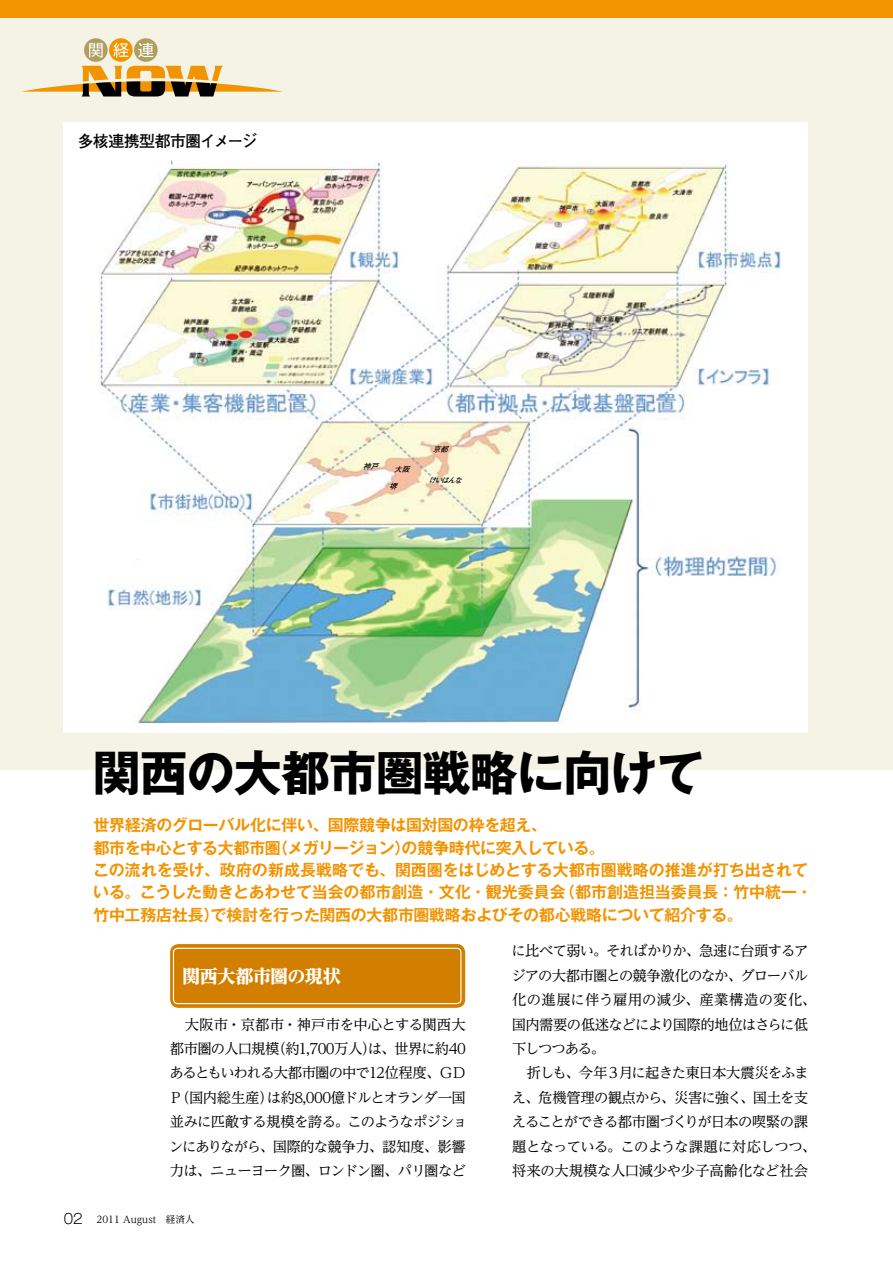
<style>
.page{position:relative;width:893px;height:1263px;background:#fff}
.page>*{position:absolute;margin:0;border:0;box-sizing:border-box;transform-origin:0 0}
.t1{font:700 47.85px "Gothic MB101 Pro";letter-spacing:-.02em;color:#000}
.t2{font:800 18px "UD Reimin Pro";letter-spacing:-.025em;color:#fff}
.t3{font:700 15.9px/22.4px "Gothic MB101 Pro De";letter-spacing:-.01em;color:#f29300}
.t4{font:700 15.9px "Futo Go B101 Pro";letter-spacing:-.035em;color:#000}
.t5{font:14.4px/24.5px "UD Reimin Pro";letter-spacing:-.05em;color:#000;text-align:justify}
.t6{font:9.6px "UD Reimin Pro";color:#000}
.t7{font:italic 700 7.5px "Futo Go B101 Pro";color:#000}
.s1{font-family:"Gothic MB101 Pro";font-weight:300;font-size:13.8px}
</style>
<div class="page">
<div style="left:0;top:0;width:893px;height:770px;background:#f4f3e6"></div>
<div style="left:0;top:0;width:893px;height:17px;background:#f29300"></div>
<div style="left:170px;top:944px;width:295px;height:64px;background:#d27f00;border-radius:9px"></div>
<div style="left:173px;top:948px;width:288px;height:56px;border:1px solid #fff;border-radius:4px"></div>
<div style="left:64px;top:122px;width:744px;height:611px;background:#fff"></div>
<img style="left:99px;top:160px;width:682px;height:564px">
<div style="left:84px;top:38px;width:24px;height:24px;background:#b09d60;border-radius:50%"></div>
<svg style="left:109px;top:38px;width:24px;height:24px"></svg>
<svg style="left:113px;top:43px;width:16px;height:14px"></svg>
<div style="left:134px;top:38px;width:24px;height:24px;background:#b09d60;border-radius:50%"></div>
<svg style="left:138px;top:43px;width:15px;height:15px"></svg>
<svg style="left:89px;top:43px;width:14px;height:14px"></svg>
<svg style="left:21px;top:66px;width:262px;height:31px"></svg>
<p class="t4" style="left:77px;top:129px;width:182px">多核連携型都市圏イメージ</p>
<p class="t7" style="left:363px;top:460px;width:20px">神戸</p>
<p class="t7" style="left:394px;top:463px;width:20px">大阪</p>
<p class="t7" style="left:389px;top:480px;width:13px">堺</p>
<p class="t7" style="left:433px;top:443px;width:20px">京都</p>
<p class="t7" style="left:428px;top:474px;width:38px">けいはんな</p>
<h1 class="t1" style="left:93px;top:732px;width:613px">関西の大都市圏戦略に向けて</h1>
<p class="t3" style="left:93px;top:812px;width:721px">世界経済のグローバル化に伴い、国際競争は国対国の枠を超え、<br>都市を中心とする大都市圏（メガリージョン）の競争時代に突入している。<br>この流れを受け、政府の新成長戦略でも、関西圏をはじめとする大都市圏戦略の推進が打ち出されている。こうした動きとあわせて当会の都市創造・文化・観光委員会（都市創造担当委員長：竹中統一・竹中工務店社長）で検討を行った関西の大都市圏戦略およびその都心戦略について紹介する。</p>
<p class="t2" style="left:182px;top:961px;width:160px">関西大都市圏の現状</p>
<p class="t5" style="left:169px;top:1011px;width:300px">　大阪市・京都市・神戸市を中心とする関西大都市圏の人口規模（約1,700万人）は、世界に約40あるともいわれる大都市圏の中で12位程度、ＧＤＰ（国内総生産）は約8,000億ドルとオランダ一国並みに匹敵する規模を誇る。このようなポジションにありながら、国際的な競争力、認知度、影響力は、ニューヨーク圏、ロンドン圏、パリ圏など</p>
<p class="t6" style="left:64px;top:1211px;width:132px"><span class="s1">02</span> 2011 August　経済人</p>
<p class="t5" style="left:512px;top:938px;width:306px;text-align:left">に比べて弱い｡そればかりか、急速に台頭するアジアの大都市圏との競争激化のなか､グローバル化の進展に伴う雇用の減少、産業構造の変化、国内需要の低迷などにより国際的地位はさらに低下しつつある。<br>　折しも、今年３月に起きた東日本大震災をふまえ、危機管理の観点から、災害に強く、国土を支えることができる都市圏づくりが日本の喫緊の課題となっている。このような課題に対応しつつ、将来の大規模な人口減少や少子高齢化など社会</p>
</div>
